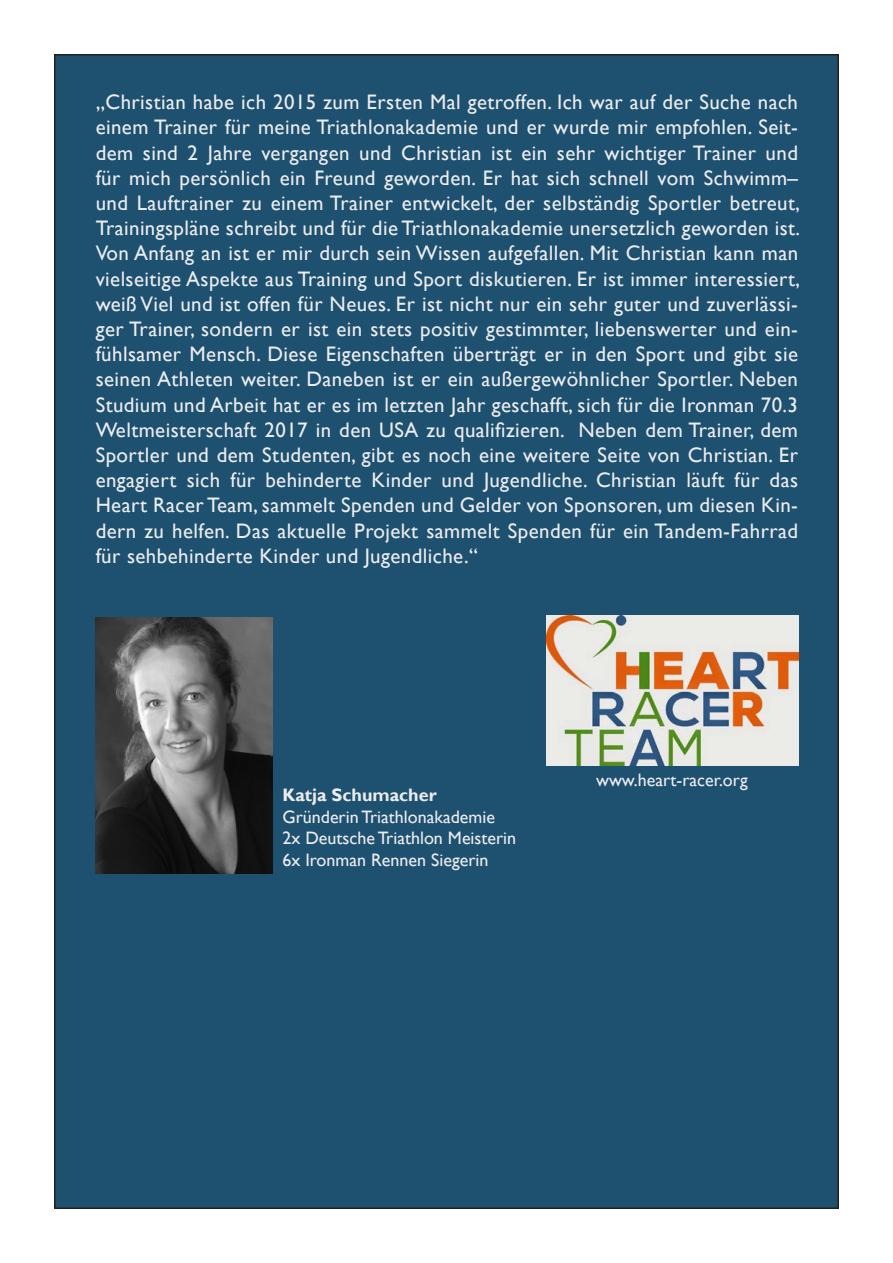
<style>
.page{position:relative;width:893px;height:1263px;background:#fff}
.page>*{position:absolute;margin:0;border:0;box-sizing:border-box;transform-origin:0 0}
.t1{font:21px/25.2px "Gill Sans";letter-spacing:.02em;color:#ecedf0;text-align:justify}
.t2{font:18px/21.6px "Gill Sans";color:#ecedf0}
.t3{font:700 18px "Gill Sans";color:#ecedf0}
</style>
<div class="page">
<div style="left:55px;top:55px;width:783px;height:1153px;background:#1e506f"></div>
<img style="left:547px;top:616px;width:251px;height:149px">
<img style="left:96px;top:617px;width:176px;height:256px">
<p class="t1" style="left:96px;top:90px;width:706px">„Christian habe ich 2015 zum Ersten Mal getroffen. Ich war auf der Suche nach einem Trainer für meine Triathlonakademie und er wurde mir empfohlen. Seit&shy;dem sind 2 Jahre vergangen und Christian ist ein sehr wichtiger Trainer und für mich persönlich ein Freund geworden. Er hat sich schnell vom Schwimm– und Lauftrainer zu einem Trainer entwickelt, der selbständig Sportler betreut, Trainingspläne schreibt und für die Triathlonakademie unersetzlich geworden ist.<br>Von Anfang an ist er mir durch sein Wissen aufgefallen. Mit Christian kann man vielseitige Aspekte aus Training und Sport diskutieren. Er ist immer interessiert, weiß Viel und ist offen für Neues. Er ist nicht nur ein sehr guter und zuverlässi&shy;ger Trainer, sondern er ist ein stets positiv gestimmter, liebenswerter und ein&shy;fühlsamer Mensch. Diese Eigenschaften überträgt er in den Sport und gibt sie seinen Athleten weiter. Daneben ist er ein außergewöhnlicher Sportler. Neben Studium und Arbeit hat er es im letzten Jahr geschafft, sich für die Ironman 70.3<br>Weltmeisterschaft 2017 in den USA zu qualifizieren. Neben dem Trainer, dem Sportler und dem Studenten, gibt es noch eine weitere Seite von Christian. Er engagiert sich für behinderte Kinder und Jugendliche. Christian läuft für das Heart Racer Team, sammelt Spenden und Gelder von Sponsoren, um diesen Kin&shy;dern zu helfen. Das aktuelle Projekt sammelt Spenden für ein Tandem-Fahrrad für sehbehinderte Kinder und Jugendliche.“</p>
<p class="t3" style="left:282px;top:784px;width:156px">Katja Schumacher</p>
<p class="t2" style="left:282px;top:806px;width:235px">Gründerin Triathlonakademie<br>2x Deutsche Triathlon Meisterin</p>
<p class="t2" style="left:282px;top:849px;width:207px">6x Ironman Rennen Siegerin</p>
<p class="t2" style="left:596px;top:769px;width:153px">www.heart-racer.org</p>
</div>
